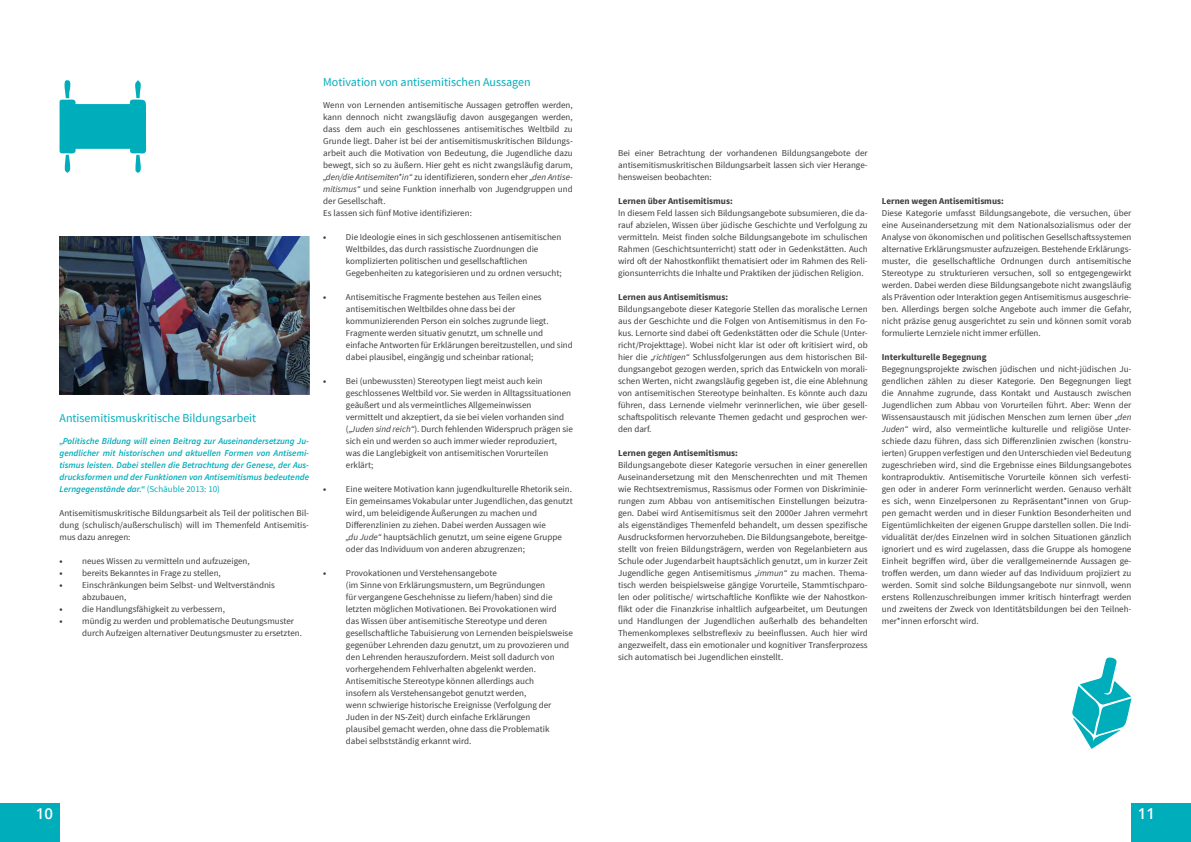
<style>
.page{position:relative;width:1191px;height:842px;background:#fff}
.page>*{position:absolute;margin:0;border:0;box-sizing:border-box;transform-origin:0 0}
.t1{font:600 15px "Open Sans";color:#fff}
.t2{font:12px "Source Sans Pro";color:#00adba}
.t3{font:9px/12px "Source Sans Pro";color:#3c3c3b}
.t4{font:italic 600 9px/12px "Source Sans Pro";color:#00adba;text-align:justify}
.t5{font:700 9px "Source Sans Pro";color:#3c3c3b}
.s1{font-weight:400;font-style:normal}
.s2{font-weight:700}
.s3{font-style:italic}
</style>
<div class="page">
<div style="left:1131px;top:802px;width:60px;height:40px;background:#00adba"></div>
<div style="left:0;top:802px;width:60px;height:40px;background:#00adba"></div>
<img style="left:60px;top:237px;width:249px;height:157px">
<svg style="left:1072px;top:657px;width:59px;height:92px"></svg>
<svg style="left:60px;top:80px;width:86px;height:93px"></svg>
<h2 class="t2" style="left:60px;top:411px;width:198px">Antisemitismuskritische Bildungsarbeit</h2>
<p class="t4" style="left:60px;top:435px;width:251px">„Politische Bildung will einen Beitrag zur Auseinandersetzung Ju&shy;gendlicher mit historischen und aktuellen Formen von Antisemi&shy;tismus leisten. Dabei stellen die Betrachtung der Genese, der Aus&shy;drucksformen und der Funktionen von Antisemitismus bedeutende Lerngegenstände dar.“ <span class="s1">(Schäuble 2013: 10)</span></p>
<p class="t3" style="left:60px;top:507px;width:251px;text-align:justify">Antisemitismuskritische Bildungsarbeit als Teil der politischen Bil&shy;dung (schulisch/außerschulisch) will im Themenfeld Antisemitis&shy;mus dazu anregen:</p>
<p class="t3" style="left:60px;top:555px;width:192px"><span class="s2">•</span> neues Wissen zu vermitteln und aufzuzeigen,</p>
<p class="t3" style="left:60px;top:567px;width:163px"><span class="s2">•</span> bereits Bekanntes in Frage zu stellen,</p>
<p class="t3" style="left:82px;top:579px;width:194px;text-indent:-23px"><span class="s2">•</span> Einschränkungen beim Selbst- und Weltverständnis abzubauen,</p>
<p class="t3" style="left:60px;top:603px;width:167px"><span class="s2">•</span> die Handlungsfähigkeit zu verbessern,</p>
<p class="t3" style="left:82px;top:615px;width:221px;text-indent:-23px"><span class="s2">•</span> mündig zu werden und problematische Deutungsmuster durch Aufzeigen alternativer Deutungsmuster zu ersetzten.</p>
<h2 class="t2" style="left:323px;top:75px;width:209px">Motivation von antisemitischen Aussagen</h2>
<p class="t3" style="left:323px;top:99px;width:251px">Wenn von Lernenden antisemitische Aussagen getroffen werden, kann dennoch nicht zwangsläufig davon ausgegangen werden, dass dem auch ein geschlossenes antisemitisches Weltbild zu Grunde liegt. Daher ist bei der antisemitismuskritischen Bildungs&shy;arbeit auch die Motivation von Bedeutung, die Jugendliche dazu bewegt, sich so zu äußern. Hier geht es nicht zwangsläufig darum, <span class="s3">„den/die Antisemiten*in“</span> zu identifizieren, sondern eher <span class="s3">„den Antise&shy;mitismus“</span> und seine Funktion innerhalb von Jugendgruppen und der Gesellschaft.<br>Es lassen sich fünf Motive identifizieren:</p>
<p class="t3" style="left:346px;top:231px;width:217px;text-indent:-23px"><span class="s2">•</span> Die Ideologie eines in sich geschlossenen antisemitischen Weltbildes, das durch rassistische Zuordnungen die komplizierten politischen und gesellschaftlichen Gegebenheiten zu kategorisieren und zu ordnen versucht;</p>
<p class="t3" style="left:346px;top:291px;width:228px;text-indent:-23px"><span class="s2">•</span> Antisemitische Fragmente bestehen aus Teilen eines antisemitischen Weltbildes ohne dass bei der kommunizierenden Person ein solches zugrunde liegt.<br>Fragmente werden situativ genutzt, um schnelle und einfache Antworten für Erklärungen bereitzustellen, und sind dabei plausibel, eingängig und scheinbar rational;</p>
<p class="t3" style="left:346px;top:375px;width:228px;text-indent:-23px"><span class="s2">•</span> Bei (unbewussten) Stereotypen liegt meist auch kein geschlossenes Weltbild vor. Sie werden in Alltagssituationen geäußert und als vermeintliches Allgemeinwissen<br>vermittelt und akzeptiert, da sie bei vielen vorhanden sind (<span class="s3">„Juden sind reich“</span>). Durch fehlenden Widerspruch prägen sie sich ein und werden so auch immer wieder reproduziert, was die Langlebigkeit von antisemitischen Vorurteilen erklärt;</p>
<p class="t3" style="left:346px;top:483px;width:228px;text-indent:-23px"><span class="s2">•</span> Eine weitere Motivation kann jugendkulturelle Rhetorik sein.<br>Ein gemeinsames Vokabular unter Jugendlichen, das genutzt wird, um beleidigende Äußerungen zu machen und Differenzlinien zu ziehen. Dabei werden Aussagen wie<br><span class="s3">„du Jude“</span> hauptsächlich genutzt, um seine eigene Gruppe oder das Individuum von anderen abzugrenzen;</p>
<p class="t3" style="left:346px;top:567px;width:228px;text-indent:-23px"><span class="s2">•</span> Provokationen und Verstehensangebote<br>(im Sinne von Erklärungsmustern, um Begründungen<br>für vergangene Geschehnisse zu liefern/haben) sind die letzten möglichen Motivationen. Bei Provokationen wird<br>das Wissen über antisemitische Stereotype und deren gesellschaftliche Tabuisierung von Lernenden beispielsweise gegenüber Lehrenden dazu genutzt, um zu provozieren und den Lehrenden herauszufordern. Meist soll dadurch von vorhergehendem Fehlverhalten abgelenkt werden.<br>Antisemitische Stereotype können allerdings auch<br>insofern als Verstehensangebot genutzt werden,<br>wenn schwierige historische Ereignisse (Verfolgung der Juden in der NS-Zeit) durch einfache Erklärungen<br>plausibel gemacht werden, ohne dass die Problematik dabei selbstständig erkannt wird.</p>
<p class="t3" style="left:618px;top:147px;width:251px;text-align:justify">Bei einer Betrachtung der vorhandenen Bildungsangebote der antisemitismuskritischen Bildungsarbeit lassen sich vier Herange&shy;hensweisen beobachten:</p>
<p class="t5" style="left:618px;top:195px;width:116px">Lernen über Antisemitismus:</p>
<p class="t3" style="left:618px;top:207px;width:251px;text-align:justify">In diesem Feld lassen sich Bildungsangebote subsumieren, die da&shy;rauf abzielen, Wissen über jüdische Geschichte und Verfolgung zu vermitteln. Meist finden solche Bildungsangebote im schulischen Rahmen (Geschichtsunterricht) statt oder in Gedenkstätten. Auch wird oft der Nahostkonflikt thematisiert oder im Rahmen des Reli&shy;gionsunterrichts die Inhalte und Praktiken der jüdischen Religion.</p>
<p class="t5" style="left:618px;top:291px;width:111px">Lernen aus Antisemitismus:</p>
<p class="t3" style="left:618px;top:303px;width:251px;text-align:justify">Bildungsangebote dieser Kategorie Stellen das moralische Lernen aus der Geschichte und die Folgen von Antisemitismus in den Fo&shy;kus. Lernorte sind dabei oft Gedenkstätten oder die Schule (Unter&shy;richt/Projekttage). Wobei nicht klar ist oder oft kritisiert wird, ob hier die <span class="s3">„richtigen“</span> Schlussfolgerungen aus dem historischen Bil&shy;dungsangebot gezogen werden, sprich das Entwickeln von morali&shy;schen Werten, nicht zwangsläufig gegeben ist, die eine Ablehnung von antisemitischen Stereotype beinhalten. Es könnte auch dazu führen, dass Lernende vielmehr verinnerlichen, wie über gesell&shy;schaftspolitisch relevante Themen gedacht und gesprochen wer&shy;den darf.</p>
<p class="t5" style="left:618px;top:447px;width:121px">Lernen gegen Antisemitismus:</p>
<p class="t3" style="left:618px;top:459px;width:251px;text-align:justify">Bildungsangebote dieser Kategorie versuchen in einer generellen Auseinandersetzung mit den Menschenrechten und mit Themen wie Rechtsextremismus, Rassismus oder Formen von Diskriminie&shy;rungen zum Abbau von antisemitischen Einstellungen beizutra&shy;gen. Dabei wird Antisemitismus seit den 2000er Jahren vermehrt als eigenständiges Themenfeld behandelt, um dessen spezifische Ausdrucksformen hervorzuheben. Die Bildungsangebote, bereitge&shy;stellt von freien Bildungsträgern, werden von Regelanbietern aus Schule oder Jugendarbeit hauptsächlich genutzt, um in kurzer Zeit Jugendliche gegen Antisemitismus <span class="s3">„immun“</span> zu machen. Thema&shy;tisch werden beispielsweise gängige Vorurteile, Stammtischparo&shy;len oder politische/ wirtschaftliche Konflikte wie der Nahostkon&shy;flikt oder die Finanzkrise inhaltlich aufgearbeitet, um Deutungen und Handlungen der Jugendlichen außerhalb des behandelten Themenkomplexes selbstreflexiv zu beeinflussen. Auch hier wird angezweifelt, dass ein emotionaler und kognitiver Transferprozess sich automatisch bei Jugendlichen einstellt.</p>
<p class="t5" style="left:882px;top:195px;width:123px">Lernen wegen Antisemitismus:</p>
<p class="t3" style="left:882px;top:207px;width:251px;text-align:justify">Diese Kategorie umfasst Bildungsangebote, die versuchen, über eine Auseinandersetzung mit dem Nationalsozialismus oder der Analyse von ökonomischen und politischen Gesellschaftssystemen alternative Erklärungsmuster aufzuzeigen. Bestehende Erklärungs&shy;muster, die gesellschaftliche Ordnungen durch antisemitische Stereotype zu strukturieren versuchen, soll so entgegengewirkt werden. Dabei werden diese Bildungsangebote nicht zwangsläufig als Prävention oder Interaktion gegen Antisemitismus ausgeschrie&shy;ben. Allerdings bergen solche Angebote auch immer die Gefahr, nicht präzise genug ausgerichtet zu sein und können somit vorab formulierte Lernziele nicht immer erfüllen.</p>
<p class="t5" style="left:882px;top:351px;width:106px">Interkulturelle Begegnung</p>
<p class="t3" style="left:882px;top:363px;width:251px;text-align:justify">Begegnungsprojekte zwischen jüdischen und nicht-jüdischen Ju&shy;gendlichen zählen zu dieser Kategorie. Den Begegnungen liegt die Annahme zugrunde, dass Kontakt und Austausch zwischen Jugendlichen zum Abbau von Vorurteilen führt. Aber: Wenn der Wissensaustausch mit jüdischen Menschen zum lernen über <span class="s3">„den Juden“</span> wird, also vermeintliche kulturelle und religiöse Unter&shy;schiede dazu führen, dass sich Differenzlinien zwischen (konstru&shy;ierten) Gruppen verfestigen und den Unterschieden viel Bedeutung zugeschrieben wird, sind die Ergebnisse eines Bildungsangebotes kontraproduktiv. Antisemitische Vorurteile können sich verfesti&shy;gen oder in anderer Form verinnerlicht werden. Genauso verhält es sich, wenn Einzelpersonen zu Repräsentant*innen von Grup&shy;pen gemacht werden und in dieser Funktion Besonderheiten und Eigentümlichkeiten der eigenen Gruppe darstellen sollen. Die Indi&shy;vidualität der/des Einzelnen wird in solchen Situationen gänzlich ignoriert und es wird zugelassen, dass die Gruppe als homogene Einheit begriffen wird, über die verallgemeinernde Aussagen ge&shy;troffen werden, um dann wieder auf das Individuum projiziert zu werden. Somit sind solche Bildungsangebote nur sinnvoll, wenn erstens Rollenzuschreibungen immer kritisch hinterfragt werden und zweitens der Zweck von Identitätsbildungen bei den Teilneh&shy;mer*innen erforscht wird.</p>
<h1 class="t1" style="left:36px;top:803px;width:19px">10</h1>
<h1 class="t1" style="left:1138px;top:803px;width:19px">11</h1>
</div>
